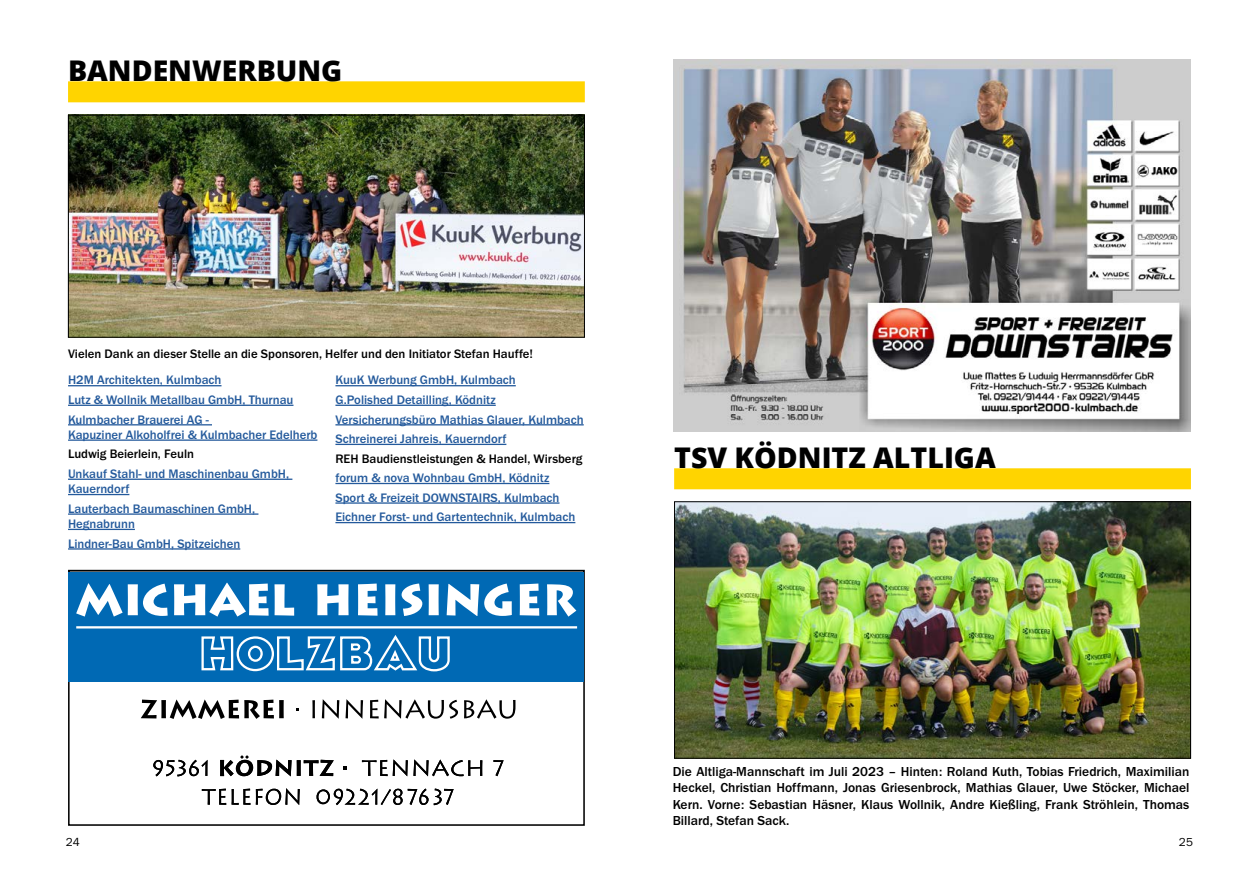
<style>
.page{position:relative;width:1259px;height:893px;background:#fff}
.page>*{position:absolute;margin:0;border:0;box-sizing:border-box;transform-origin:0 0}
.t1{font:800 28.5px "Open Sans";color:#000}
.t2{font:500 13.5px/16.2px "Franklin Gothic URW";color:#000;text-align:justify}
.t3{font:500 12.75px/19.5px "Franklin Gothic URW";color:#245a9c}
.t4{font:500 12.75px "Franklin Gothic URW";color:#000}
.t5{font:12px "Franklin Gothic URW Boo";color:#000}
</style>
<div class="page">
<img style="left:674px;top:60px;width:517px;height:372px">
<div style="left:68px;top:81px;width:517px;height:21px;background:#ffd400"></div>
<hr style="left:68px;top:385px;width:153px;height:1px;background:#245a9c">
<hr style="left:68px;top:405px;width:225px;height:1px;background:#245a9c">
<hr style="left:68px;top:424px;width:144px;height:1px;background:#245a9c">
<hr style="left:68px;top:439px;width:249px;height:2px;background:#245a9c">
<hr style="left:68px;top:479px;width:224px;height:1px;background:#245a9c">
<hr style="left:68px;top:494px;width:61px;height:1px;background:#245a9c">
<hr style="left:68px;top:513px;width:190px;height:2px;background:#245a9c">
<hr style="left:68px;top:529px;width:67px;height:1px;background:#245a9c">
<hr style="left:68px;top:548px;width:172px;height:2px;background:#245a9c">
<hr style="left:335px;top:385px;width:181px;height:1px;background:#245a9c">
<hr style="left:335px;top:405px;width:161px;height:1px;background:#245a9c">
<hr style="left:335px;top:424px;width:249px;height:1px;background:#245a9c">
<hr style="left:335px;top:444px;width:171px;height:1px;background:#245a9c">
<hr style="left:335px;top:483px;width:214px;height:1px;background:#245a9c">
<hr style="left:335px;top:502px;width:224px;height:2px;background:#245a9c">
<hr style="left:335px;top:522px;width:240px;height:1px;background:#245a9c">
<div style="left:674px;top:468px;width:517px;height:21px;background:#ffd400"></div>
<img style="left:676px;top:503px;width:513px;height:254px">
<img style="left:70px;top:117px;width:513px;height:219px">
<svg style="left:141px;top:699px;width:375px;height:107px"></svg>
<div style="left:68px;top:570px;width:517px;height:256px;border:2px solid #000"></div>
<div style="left:674px;top:501px;width:517px;height:258px;border:1px solid #000"></div>
<div style="left:68px;top:115px;width:517px;height:223px;border:1px solid #000"></div>
<svg style="left:69px;top:571px;width:515px;height:117px"></svg>
<svg style="left:202px;top:789px;width:24px;height:16px"></svg>
<svg style="left:232px;top:789px;width:18px;height:16px"></svg>
<svg style="left:256px;top:788px;width:44px;height:17px"></svg>
<svg style="left:316px;top:788px;width:112px;height:17px"></svg>
<svg style="left:434px;top:789px;width:20px;height:16px"></svg>
<svg style="left:153px;top:760px;width:55px;height:16px"></svg>
<svg style="left:220px;top:755px;width:114px;height:21px"></svg>
<svg style="left:362px;top:759px;width:120px;height:17px"></svg>
<svg style="left:493px;top:760px;width:10px;height:16px"></svg>
<h1 class="t1" style="left:68px;top:49px;width:276px">BANDENWERBUNG</h1>
<p class="t4" style="left:68px;top:346px;width:466px">Vielen Dank an dieser Stelle an die Sponsoren, Helfer und den Initiator Stefan Hauffe!</p>
<p class="t3" style="left:68px;top:370px;width:227px">H2M Architekten, Kulmbach<br>Lutz &amp; Wollnik Metallbau GmbH, Thurnau<br>Kulmbacher Brauerei AG -</p>
<p class="t3" style="left:68px;top:425px;width:251px">Kapuziner Alkoholfrei &amp; Kulmbacher Edelherb</p>
<p class="t4" style="left:68px;top:446px;width:127px">Ludwig Beierlein, Feuln</p>
<p class="t3" style="left:68px;top:466px;width:223px;line-height:15.3px">Unkauf Stahl- und Maschinenbau GmbH,<br>Kauerndorf</p>
<p class="t3" style="left:68px;top:501px;width:189px;line-height:15.3px">Lauterbach Baumaschinen GmbH,<br>Hegnabrunn</p>
<p class="t3" style="left:68px;top:533px;width:174px">Lindner-Bau GmbH, Spitzeichen</p>
<p class="t3" style="left:335px;top:370px;width:250px">KuuK Werbung GmbH, Kulmbach<br>G.Polished Detailling, Ködnitz Versicherungsbüro Mathias Glauer, Kulmbach Schreinerei Jahreis, Kauerndorf</p>
<p class="t4" style="left:335px;top:450px;width:248px">REH Baudienstleistungen &amp; Handel, Wirsberg</p>
<p class="t3" style="left:335px;top:468px;width:241px">forum &amp; nova Wohnbau GmbH, Ködnitz<br>Sport &amp; Freizeit DOWNSTAIRS, Kulmbach<br>Eichner Forst- und Gartentechnik, Kulmbach</p>
<h1 class="t1" style="left:674px;top:436px;width:323px">TSV KÖDNITZ ALTLIGA</h1>
<p class="t2" style="left:672px;top:763px;width:518px">Die Altliga-Mannschaft im Juli 2023 – Hinten: Roland Kuth, Tobias Friedrich, Maximilian Heckel, Christian Hoffmann, Jonas Griesenbrock, Mathias Glauer, Uwe Stöcker, Michael Kern. Vorne: Sebastian Häsner, Klaus Wollnik, Andre Kießling, Frank Ströhlein, Thomas Billard, Stefan Sack.</p>
<p class="t5" style="left:66px;top:834px;width:16px">24</p>
<p class="t5" style="left:1179px;top:834px;width:16px">25</p>
</div>
